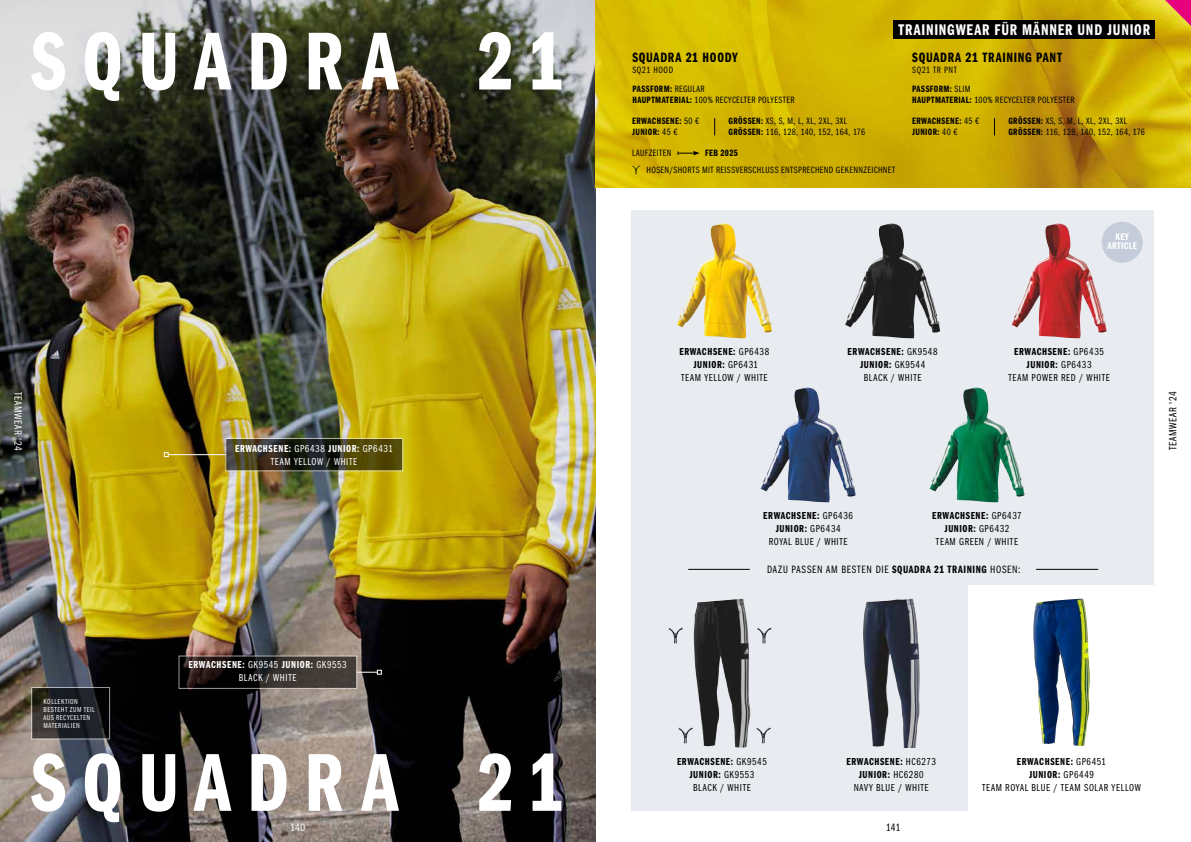
<style>
.page{position:relative;width:1191px;height:842px;background:#fff}
.page>*{position:absolute;margin:0;border:0;box-sizing:border-box;transform-origin:0 0}
.t1{font:85px "Franklin Gothic LT Pro Dm Cm";letter-spacing:.185em;color:#fff}
.t2{font:16px "Franklin Gothic LT Pro Dm Cm";letter-spacing:.05em;color:#fff}
.t3{font:14px "Franklin Gothic LT Pro Dm Cm";letter-spacing:.05em;color:#000}
.t4{font:11px "Franklin Gothic LT Pro Bk Cm";letter-spacing:.06em;color:#000}
.t5{font:11px "Franklin Gothic LT Pro Bk Cm";letter-spacing:.06em;color:#fff}
.t6{font:10.5px/13px "Franklin Gothic LT Pro Dm Cm";letter-spacing:.055em;color:#000;text-align:center}
.t7{font:10.5px "Franklin Gothic LT Pro Bk Cm";letter-spacing:.065em;color:#000}
.t8{font:10.5px "Franklin Gothic LT Pro Dm Cm";letter-spacing:.055em;color:#fff}
.t9{font:10.5px "Franklin Gothic LT Pro Bk Cm";letter-spacing:.065em;color:#fff}
.t10{font:10px/9.1px "Franklin Gothic LT Pro Dm Cm";letter-spacing:.03em;color:#fff;text-align:center}
.t11{font:9.5px/11px "Franklin Gothic LT Pro Bk Cm";letter-spacing:.045em;color:#000}
.t12{font:9.5px/11px "Franklin Gothic LT Pro Dm Cm";letter-spacing:.04em;color:#000}
.t13{font:9.5px "Franklin Gothic LT Pro Bk Cm";letter-spacing:.065em;color:#000}
.t14{font:7.5px/8px "Franklin Gothic LT Pro Bk Cm";letter-spacing:.075em;color:#fff}
.s1{font-family:"Franklin Gothic LT Pro Bk Cm"}
.s2{font-family:"Franklin Gothic LT Pro Dm Cm"}
</style>
<div class="page">
<img style="left:0;top:0;width:595px;height:842px">
<img style="left:595px;top:0;width:596px;height:187px">
<svg style="left:1165px;top:0;width:26px;height:26px"></svg>
<div style="left:631px;top:210px;width:523px;height:601px;background:#e8ebf0"></div>
<div style="left:967px;top:585px;width:213px;height:238px;background:#fff"></div>
<div style="left:1101px;top:222px;width:41px;height:41px;background:#c5ccda;border-radius:50%"></div>
<img style="left:677px;top:223px;width:80px;height:115px">
<img style="left:845px;top:223px;width:81px;height:115px">
<img style="left:760px;top:387px;width:81px;height:115px">
<img style="left:1011px;top:223px;width:81px;height:115px">
<img style="left:929px;top:387px;width:81px;height:115px">
<img style="left:693px;top:599px;width:57px;height:149px">
<img style="left:863px;top:599px;width:56px;height:149px">
<img style="left:1033px;top:599px;width:48px;height:147px">
<svg style="left:357px;top:670px;width:25px;height:5px"></svg>
<svg style="left:180px;top:657px;width:175px;height:30px;background:#292320"></svg>
<svg style="left:714px;top:118px;width:1px;height:17px"></svg>
<svg style="left:994px;top:118px;width:1px;height:17px"></svg>
<svg style="left:677px;top:151px;width:22px;height:4px"></svg>
<hr style="left:168px;top:454px;width:59px;height:1px;background:#fff">
<svg style="left:164px;top:452px;width:5px;height:5px"></svg>
<svg style="left:227px;top:440px;width:174px;height:29px;background:#393518"></svg>
<svg style="left:632px;top:165px;width:8px;height:9px"></svg>
<svg style="left:33px;top:689px;width:75px;height:48px;background:#1f2123"></svg>
<hr style="left:688px;top:569px;width:61px;height:1px;background:#000">
<hr style="left:1036px;top:569px;width:62px;height:1px;background:#000">
<div style="left:893px;top:20px;width:261px;height:19px;background:#000"></div>
<h1 class="t1" style="left:31px;top:15px;width:534px">SQUADRA 21</h1>
<h3 class="t3" style="left:632px;top:50px;width:107px">SQUADRA 21 HOODY</h3>
<p class="t11" style="left:632px;top:65px;width:42px">SQ21 HOOD</p>
<p class="t12" style="left:632px;top:84px;width:74px">PASSFORM: <span class="s1">REGULAR</span></p>
<p class="t11" style="left:632px;top:95px;width:164px"><span class="s2">HAUPTMATERIAL:</span> 100% RECYCELTER POLYESTER</p>
<h2 class="t2" style="left:898px;top:21px;width:253px">TRAININGWEAR FÜR MÄNNER UND JUNIOR</h2>
<h3 class="t3" style="left:912px;top:50px;width:151px">SQUADRA 21 TRAINING PANT</h3>
<p class="t13" style="left:912px;top:65px;width:46px">SQ21 TR PNT</p>
<p class="t12" style="left:912px;top:84px;width:60px">PASSFORM: <span class="s1">SLIM</span></p>
<p class="t11" style="left:912px;top:95px;width:164px"><span class="s2">HAUPTMATERIAL:</span> 100% RECYCELTER POLYESTER</p>
<p class="t12" style="left:632px;top:116px;width:69px">ERWACHSENE: <span class="s1">50 €<br></span>JUNIOR: <span class="s1">45 €</span></p>
<p class="t11" style="left:728px;top:116px;width:138px"><span class="s2">GRÖSSEN:</span> XS, S, M, L, XL, 2XL, 3XL<br><span class="s2">GRÖSSEN:</span> 116, 128, 140, 152, 164, 176</p>
<p class="t12" style="left:912px;top:116px;width:69px">ERWACHSENE: <span class="s1">45 €<br></span>JUNIOR: <span class="s1">40 €</span></p>
<p class="t11" style="left:1008px;top:116px;width:138px"><span class="s2">GRÖSSEN:</span> XS, S, M, L, XL, 2XL, 3XL<br><span class="s2">GRÖSSEN:</span> 116, 128, 140, 152, 164, 176</p>
<p class="t11" style="left:632px;top:148px;width:41px">LAUFZEITEN</p>
<p class="t12" style="left:705px;top:148px;width:34px">FEB 2025</p>
<p class="t11" style="left:646px;top:164px;width:250px">HOSEN/SHORTS MIT REISSVERSCHLUSS ENTSPRECHEND GEKENNZEICHNET</p>
<p class="t10" style="left:1107px;top:232px;width:31px">KEY<br>ARTICLE</p>
<p class="t5" style="left:24px;top:392px;width:60px;rotate:90deg">TEAMWEAR '24</p>
<p class="t8" style="left:235px;top:442px;width:159px">ERWACHSENE: <span class="s1">GP6438</span> JUNIOR: <span class="s1">GP6431</span></p>
<p class="t9" style="left:271px;top:455px;width:88px">TEAM YELLOW / WHITE</p>
<p class="t6" style="left:679px;top:345px;width:91px">ERWACHSENE: <span class="s1">GP6438<br></span>JUNIOR: <span class="s1">GP6431</span></p>
<p class="t7" style="left:681px;top:372px;width:88px">TEAM YELLOW / WHITE</p>
<p class="t6" style="left:847px;top:345px;width:91px">ERWACHSENE: <span class="s1">GK9548<br></span>JUNIOR: <span class="s1">GK9544</span></p>
<p class="t7" style="left:864px;top:372px;width:59px">BLACK / WHITE</p>
<p class="t6" style="left:1014px;top:345px;width:91px">ERWACHSENE: <span class="s1">GP6435<br></span>JUNIOR: <span class="s1">GP6433</span></p>
<p class="t7" style="left:1008px;top:372px;width:103px">TEAM POWER RED / WHITE</p>
<p class="t6" style="left:763px;top:509px;width:91px">ERWACHSENE: <span class="s1">GP6436<br></span>JUNIOR: <span class="s1">GP6434</span></p>
<p class="t7" style="left:769px;top:536px;width:80px">ROYAL BLUE / WHITE</p>
<p class="t6" style="left:932px;top:509px;width:91px">ERWACHSENE: <span class="s1">GP6437<br></span>JUNIOR: <span class="s1">GP6432</span></p>
<p class="t7" style="left:936px;top:536px;width:84px">TEAM GREEN / WHITE</p>
<p class="t4" style="left:767px;top:563px;width:255px">DAZU PASSEN AM BESTEN DIE <span class="s2">SQUADRA 21 TRAINING</span> HOSEN:</p>
<p class="t4" style="left:1166px;top:450px;width:60px;rotate:-90deg">TEAMWEAR '24</p>
<p class="t14" style="left:44px;top:697px;width:53px">KOLLEKTION<br>BESTEHT ZUM TEIL<br>AUS RECYCELTEN<br>MATERIALIEN</p>
<p class="t8" style="left:189px;top:659px;width:160px">ERWACHSENE: <span class="s1">GK9545</span> JUNIOR: <span class="s1">GK9553</span></p>
<p class="t9" style="left:239px;top:672px;width:59px">BLACK / WHITE</p>
<h1 class="t1" style="left:31px;top:736px;width:534px">SQUADRA 21</h1>
<p class="t6" style="left:677px;top:755px;width:91px">ERWACHSENE: <span class="s1">GK9545<br></span>JUNIOR: <span class="s1">GK9553</span></p>
<p class="t7" style="left:693px;top:781px;width:59px">BLACK / WHITE</p>
<p class="t6" style="left:846px;top:755px;width:91px">ERWACHSENE: <span class="s1">HC6273<br></span>JUNIOR: <span class="s1">HC6280</span></p>
<p class="t7" style="left:853px;top:781px;width:76px">NAVY BLUE / WHITE</p>
<p class="t5" style="left:290px;top:821px;width:16px">140</p>
<p class="t4" style="left:886px;top:821px;width:16px">141</p>
<p class="t6" style="left:1016px;top:755px;width:91px">ERWACHSENE: <span class="s1">GP6451<br></span>JUNIOR: <span class="s1">GP6449</span></p>
<p class="t7" style="left:982px;top:781px;width:160px">TEAM ROYAL BLUE / TEAM SOLAR YELLOW</p>
</div>
